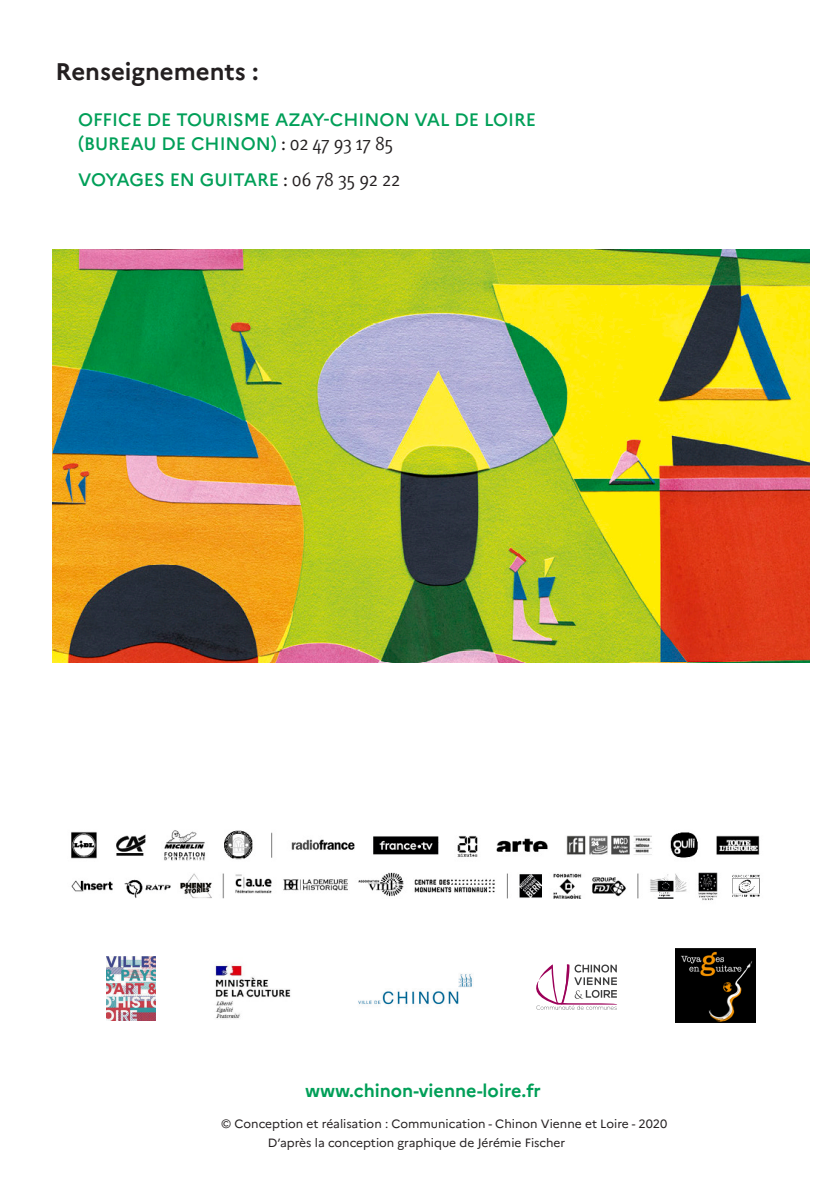
<style>
.page{position:relative;width:840px;height:1191px;background:#fff}
.page>*{position:absolute;margin:0;border:0;box-sizing:border-box;transform-origin:0 0}
.t1{font:700 24px "Marianne";color:#231f20}
.t2{font:500 18px "Marianne";color:#009f58}
.t3{font:700 18px "Marianne";color:#009f58}
.t4{font:12px "Marianne";color:#231f20}
.s1{font-family:"Meta Pro Cond Norm";font-weight:400;font-size:20px;color:#231f20}
</style>
<div class="page">
<img style="left:358px;top:973px;width:114px;height:32px">
<img style="left:106px;top:956px;width:49px;height:64px">
<svg style="left:536px;top:964px;width:81px;height:45px"></svg>
<img style="left:675px;top:948px;width:80px;height:74px">
<img style="left:71px;top:830px;width:689px;height:71px">
<img style="left:53px;top:249px;width:756px;height:413px">
<img style="left:215px;top:965px;width:76px;height:54px">
<p class="t1" style="left:55px;top:57px;width:205px">Renseignements :</p>
<p class="t2" style="left:78px;top:109px;width:459px">OFFICE DE TOURISME AZAY-CHINON VAL DE LOIRE</p>
<p class="t2" style="left:78px;top:133px;width:317px">(BUREAU DE CHINON) <span class="s1">: 02 47 93 17 85</span></p>
<p class="t2" style="left:78px;top:169px;width:323px">VOYAGES EN GUITARE <span class="s1">: 06 78 35 92 22</span></p>
<p class="t3" style="left:305px;top:1080px;width:237px">www.chinon-vienne-loire.fr</p>
<p class="t4" style="left:221px;top:1116px;width:447px">© Conception et réalisation : Communication - Chinon Vienne et Loire - 2020</p>
<p class="t4" style="left:268px;top:1135px;width:299px">D’après la conception graphique de Jérémie Fischer</p>
</div>
